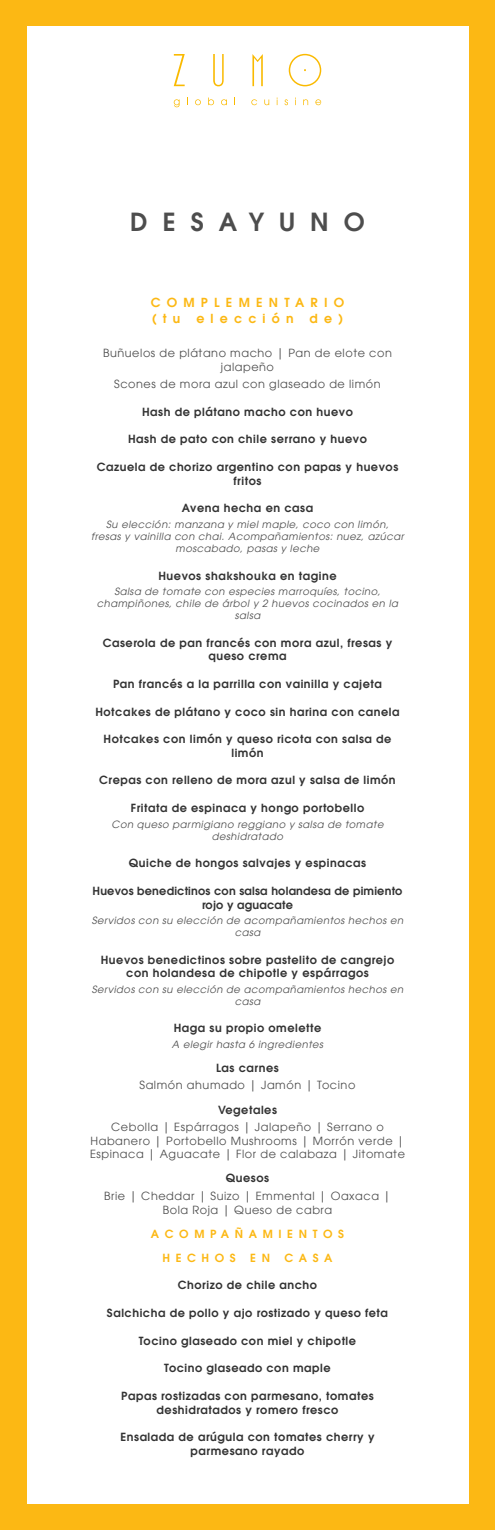
<style>
.page{position:relative;width:495px;height:1530px;background:#fcb814}
.page>*{position:absolute;margin:0;border:0;box-sizing:border-box;transform-origin:0 0}
.Titulos{font:600 25px "Avant Garde LT";letter-spacing:.6em;color:#4d4d4d}
.Categoría{font:600 12.5px "Avant Garde LT";letter-spacing:.5em;color:#fcb814}
.Platillo{font:600 11.25px/13.5px "Avant Garde LT";letter-spacing:.05em;color:#333;text-align:center}
.Opciones{font:11.25px/13.8px "Avant Garde LT";letter-spacing:.05em;color:#4d4d4d;text-align:center}
.Platillo-2{font:600 11.25px/13.5px "Avant Garde LT";letter-spacing:.02em;color:#333;text-align:center}
.Categoría-2{font:600 11.25px "Avant Garde LT";letter-spacing:.5em;color:#fcb814}
.Subopciones{font:600 11.25px "Avant Garde LT";letter-spacing:.05em;color:#333}
.Descripción{font:italic 10px/12px "Avant Garde LT";letter-spacing:.05em;color:#4d4d4d;text-align:center}
</style>
<div class="page">
<div style="left:27px;top:27px;width:442px;height:1477px;background:#fff"></div>
<svg style="left:213px;top:54px;width:11px;height:32px"></svg>
<svg style="left:173px;top:54px;width:12px;height:32px"></svg>
<svg style="left:252px;top:54px;width:11px;height:32px"></svg>
<svg style="left:289px;top:53px;width:33px;height:33px"></svg>
<svg style="left:174px;top:99px;width:6px;height:8px"></svg>
<svg style="left:195px;top:99px;width:6px;height:6px"></svg>
<svg style="left:208px;top:98px;width:6px;height:7px"></svg>
<svg style="left:221px;top:99px;width:6px;height:6px"></svg>
<svg style="left:251px;top:99px;width:6px;height:6px"></svg>
<svg style="left:264px;top:100px;width:5px;height:5px"></svg>
<svg style="left:285px;top:99px;width:3px;height:6px"></svg>
<svg style="left:303px;top:99px;width:5px;height:6px"></svg>
<svg style="left:315px;top:99px;width:6px;height:6px"></svg>
<p class="Titulos" style="left:130px;top:206px;width:236px">DESAYUNO</p>
<p class="Categoría" style="left:151px;top:294px;width:195px">COMPLEMENTARIO</p>
<p class="Categoría" style="left:152px;top:310px;width:30px">(tu</p>
<p class="Categoría" style="left:196px;top:310px;width:99px">elección</p>
<p class="Categoría" style="left:310px;top:310px;width:35px">de)</p>
<p class="Opciones" style="left:103px;top:346px;width:290px">Buñuelos de plátano macho | Pan de elote con jalapeño</p>
<p class="Opciones" style="left:114px;top:377px;width:268px">Scones de mora azul con glaseado de limón</p>
<p class="Platillo" style="left:142px;top:405px;width:212px">Hash de plátano macho con huevo</p>
<p class="Platillo" style="left:128px;top:432px;width:240px">Hash de pato con chile serrano y huevo</p>
<p class="Platillo" style="left:97px;top:460px;width:303px">Cazuela de chorizo argentino con papas y huevos fritos</p>
<p class="Platillo" style="left:182px;top:501px;width:133px">Avena hecha en casa</p>
<p class="Descripción" style="left:91px;top:518px;width:314px">Su elección: manzana y miel maple, coco con limón, fresas y vainilla con chai. Acompañamientos: nuez, azúcar moscabado, pasas y leche</p>
<p class="Platillo" style="left:158px;top:568px;width:180px">Huevos shakshouka en tagine</p>
<p class="Descripción" style="left:97px;top:585px;width:303px">Salsa de tomate con especies marroquíes, tocino, champiñones, chile de árbol y 2 huevos cocinados en la salsa</p>
<p class="Platillo" style="left:103px;top:636px;width:291px">Caserola de pan francés con mora azul, fresas y queso crema</p>
<p class="Platillo" style="left:113px;top:677px;width:270px">Pan francés a la parrilla con vainilla y cajeta</p>
<p class="Platillo" style="left:95px;top:705px;width:306px">Hotcakes de plátano y coco sin harina con canela</p>
<p class="Platillo" style="left:104px;top:732px;width:289px">Hotcakes con limón y queso ricota con salsa de limón</p>
<p class="Platillo" style="left:99px;top:773px;width:298px">Crepas con relleno de mora azul y salsa de limón</p>
<p class="Platillo" style="left:131px;top:801px;width:235px">Fritata de espinaca y hongo portobello</p>
<p class="Descripción" style="left:111px;top:818px;width:274px">Con queso parmigiano reggiano y salsa de tomate deshidratado</p>
<p class="Platillo" style="left:129px;top:856px;width:239px">Quiche de hongos salvajes y espinacas</p>
<p class="Platillo-2" style="left:92px;top:884px;width:312px">Huevos benedictinos con salsa holandesa de pimiento rojo y aguacate</p>
<p class="Descripción" style="left:92px;top:914px;width:313px">Servidos con su elección de acompañamientos hechos en casa</p>
<p class="Platillo" style="left:101px;top:953px;width:295px">Huevos benedictinos sobre pastelito de cangrejo con holandesa de chipotle y espárragos</p>
<p class="Descripción" style="left:92px;top:983px;width:313px">Servidos con su elección de acompañamientos hechos en casa</p>
<p class="Platillo" style="left:174px;top:1021px;width:149px">Haga su propio omelette</p>
<p class="Descripción" style="left:172px;top:1038px;width:153px">A elegir hasta 6 ingredientes</p>
<p class="Subopciones" style="left:216px;top:1061px;width:64px">Las carnes</p>
<p class="Opciones" style="left:140px;top:1078px;width:217px">Salmón ahumado | Jamón | Tocino</p>
<p class="Subopciones" style="left:218px;top:1102px;width:60px">Vegetales</p>
<p class="Opciones" style="left:90px;top:1120px;width:316px">Cebolla | Espárragos | Jalapeño | Serrano o<br>Habanero | Portobello Mushrooms | Morrón verde |<br>Espinaca | Aguacate | Flor de calabaza | Jitomate</p>
<p class="Subopciones" style="left:226px;top:1171px;width:45px">Quesos</p>
<p class="Opciones" style="left:104px;top:1189px;width:288px">Brie | Cheddar | Suizo | Emmental | Oaxaca |<br>Bola Roja | Queso de cabra</p>
<p class="Categoría-2" style="left:151px;top:1226px;width:195px">ACOMPAÑAMIENTOS</p>
<p class="Categoría-2" style="left:162px;top:1250px;width:75px">HECHOS</p>
<p class="Categoría-2" style="left:250px;top:1250px;width:21px">E N</p>
<p class="Categoría-2" style="left:284px;top:1250px;width:50px">CASA</p>
<p class="Platillo" style="left:178px;top:1278px;width:141px">Chorizo de chile ancho</p>
<p class="Platillo" style="left:107px;top:1306px;width:283px">Salchicha de pollo y ajo rostizado y queso feta</p>
<p class="Platillo" style="left:139px;top:1334px;width:219px">Tocino glaseado con miel y chipotle</p>
<p class="Platillo" style="left:164px;top:1361px;width:168px">Tocino glaseado con maple</p>
<p class="Platillo" style="left:121px;top:1389px;width:254px">Papas rostizadas con parmesano, tomates deshidratados y romero fresco</p>
<p class="Platillo" style="left:120px;top:1430px;width:256px">Ensalada de arúgula con tomates cherry y parmesano rayado</p>
</div>
